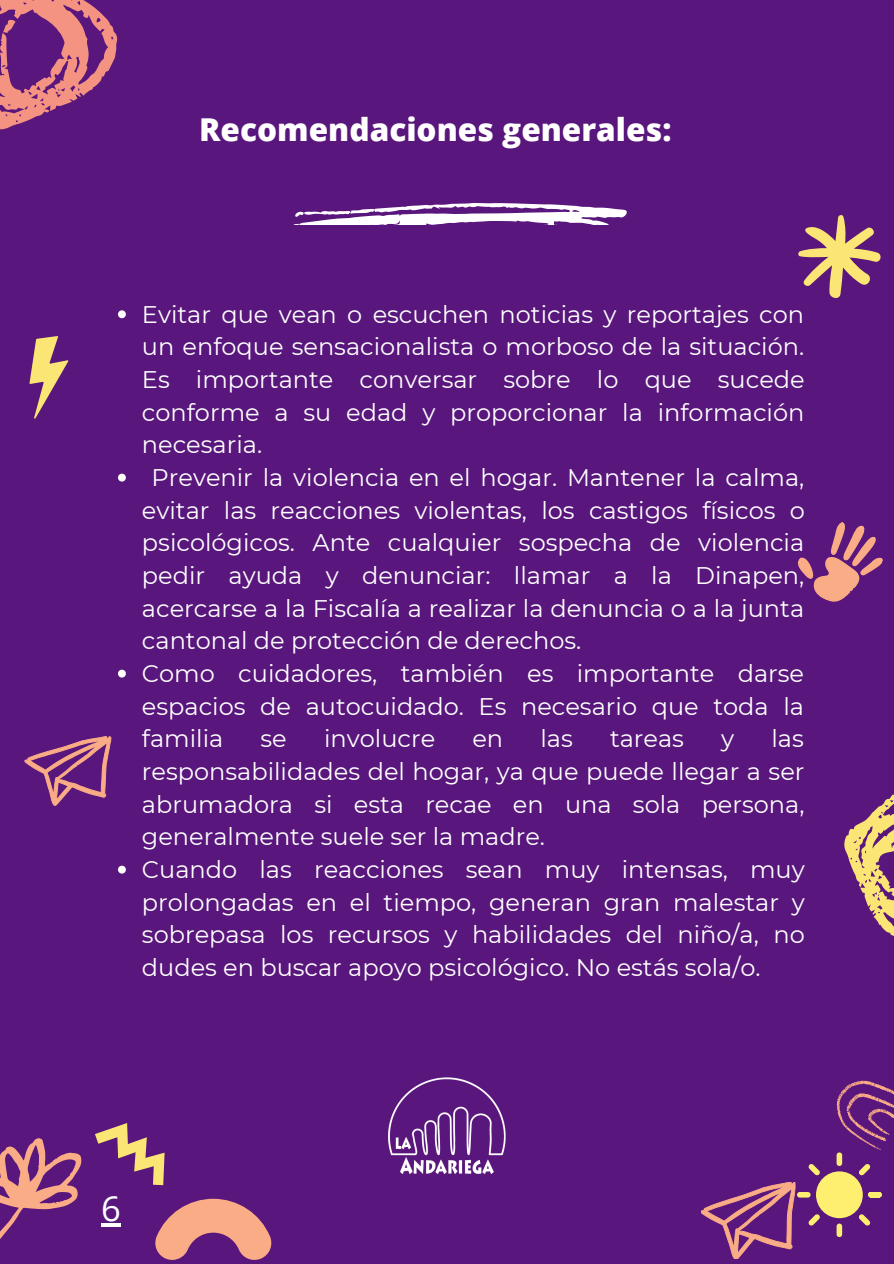
<style>
.page{position:relative;width:894px;height:1264px;background:#fff}
.page>*{position:absolute;margin:0;border:0;box-sizing:border-box;transform-origin:0 0}
.t1{font:34.5px "Open Sans";color:#fff}
.t2{font:800 31.5px "Open Sans";color:#fff}
.t3{font:24px/32.7px "Montserrat";color:#fff;text-align:justify}
</style>
<div class="page">
<div style="left:0;top:0;width:893px;height:1263px;background:#59167c"></div>
<svg style="left:25px;top:736px;width:86px;height:69px"></svg>
<svg style="left:798px;top:215px;width:83px;height:83px"></svg>
<svg style="left:0;top:0;width:118px;height:130px"></svg>
<svg style="left:29px;top:336px;width:39px;height:82px"></svg>
<svg style="left:798px;top:522px;width:85px;height:80px"></svg>
<svg style="left:844px;top:794px;width:49px;height:142px"></svg>
<svg style="left:0;top:1123px;width:272px;height:137px"></svg>
<svg style="left:701px;top:1080px;width:192px;height:179px"></svg>
<svg style="left:295px;top:203px;width:332px;height:21px"></svg>
<svg style="left:118px;top:310px;width:8px;height:8px"></svg>
<svg style="left:118px;top:473px;width:8px;height:8px"></svg>
<svg style="left:118px;top:669px;width:8px;height:8px"></svg>
<svg style="left:118px;top:865px;width:8px;height:8px"></svg>
<hr style="left:101px;top:1223px;width:20px;height:3px;background:#fff">
<img style="left:388px;top:1077px;width:118px;height:98px">
<p class="t2" style="left:199px;top:107px;width:473px">Recomendaciones generales:</p>
<p class="t3" style="left:142px;top:298px;width:664px">Evitar que vean o escuchen noticias y reportajes con un enfoque sensacionalista o morboso de la situación.<br>Es importante conversar sobre lo que sucede conforme a su edad y proporcionar la información necesaria.</p>
<p class="t3" style="left:142px;top:461px;width:664px;text-indent:10px">Prevenir la violencia en el hogar. Mantener la calma, evitar las reacciones violentas, los castigos físicos o psicológicos. Ante cualquier sospecha de violencia pedir ayuda y denunciar: llamar a la Dinapen, acercarse a la Fiscalía a realizar la denuncia o a la junta cantonal de protección de derechos.</p>
<p class="t3" style="left:142px;top:657px;width:663px">Como cuidadores, también es importante darse espacios de autocuidado. Es necesario que toda la familia</p>
<p class="t3" style="left:142px;top:722px;width:664px;text-indent:629px">las responsabilidades del hogar, ya que puede llegar a ser abrumadora si esta recae en una sola persona, generalmente suele ser la madre.</p>
<p class="t3" style="left:142px;top:853px;width:664px">Cuando las reacciones sean muy intensas, muy prolongadas en el tiempo, generan gran malestar y sobrepasa los recursos y habilidades del niño/a, no dudes en buscar apoyo psicológico. No estás sola/o.</p>
<p class="t3" style="left:260px;top:722px;width:28px">se</p>
<p class="t3" style="left:324px;top:722px;width:113px">involucre</p>
<p class="t3" style="left:472px;top:722px;width:32px">en</p>
<p class="t3" style="left:540px;top:722px;width:34px">las</p>
<p class="t3" style="left:609px;top:722px;width:75px">tareas</p>
<p class="t3" style="left:721px;top:722px;width:15px">y</p>
<p class="t1" style="left:101px;top:1183px;width:21px">6</p>
</div>
